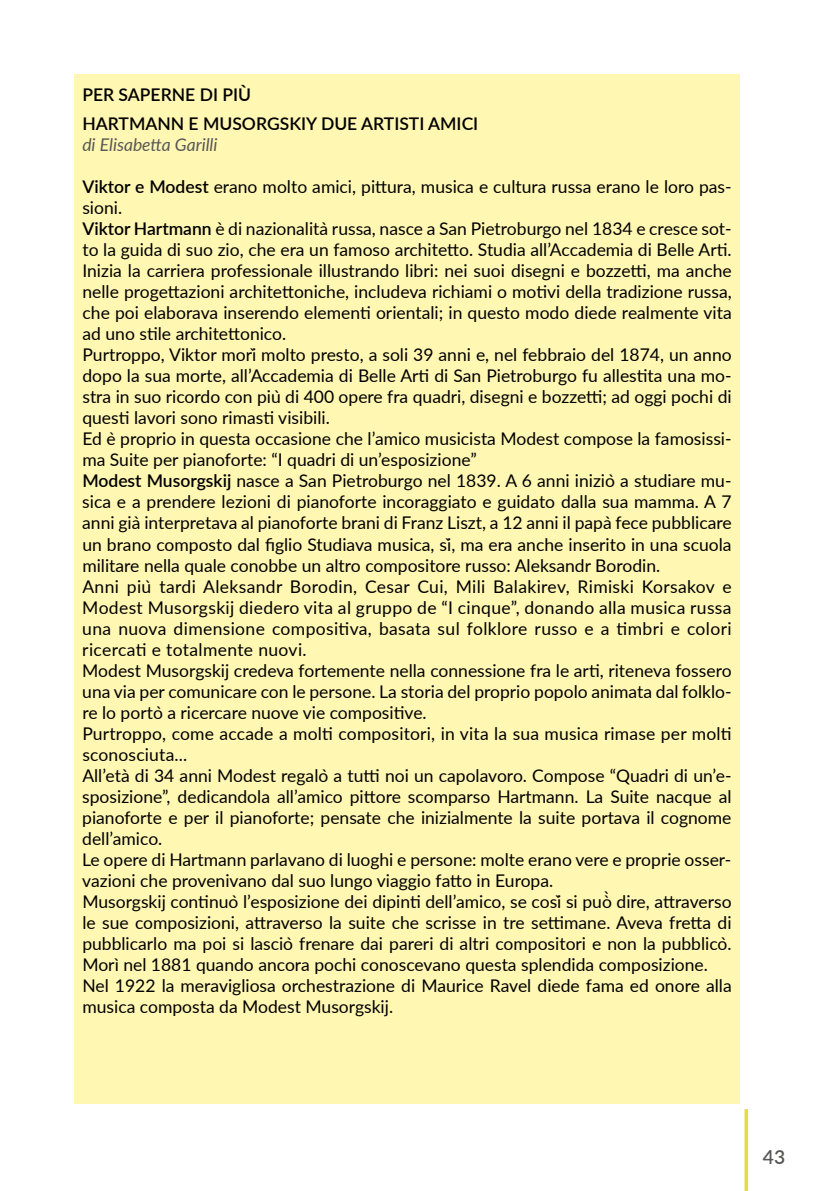
<style>
.page{position:relative;width:819px;height:1191px;background:#fff}
.page>*{position:absolute;margin:0;border:0;box-sizing:border-box;transform-origin:0 0}
.t1{font:600 19.25px "Lato";color:#575756}
.t2{font:17.5px/21px "Lato";color:#000}
.t3{font:600 17.5px/29.4px "Lato";color:#000}
.t4{font:italic 17.5px "Lato";color:#575756}
.s1{font-weight:600}
</style>
<div class="page">
<svg style="left:744px;top:1109px;width:4px;height:82px"></svg>
<div style="left:74px;top:74px;width:665px;height:1030px;background:#fff7b2"></div>
<p class="t3" style="left:82px;top:79px;width:397px">PER SAPERNE DI PIÙ<br>HARTMANN E MUSORGSKIY DUE ARTISTI AMICI</p>
<p class="t4" style="left:82px;top:132px;width:137px">di Elisabetta Garilli</p>
<p class="t2" style="left:82px;top:176px;width:652px"><span class="s1">Viktor e Modest</span> erano molto amici, pittura, musica e cultura russa erano le loro pas&shy;sioni.<br><span class="s1">Viktor Hartmann</span> è di nazionalitàrussa, nasce a San Pietroburgo nel 1834 e cresce sot&shy;to la guida di suo zio, che era un famoso architetto. Studia all’Accademia di Belle Arti.<br>Inizia la carriera professionale illustrando libri: nei suoi disegni e bozzetti, ma anche nelle progettazioni architettoniche, includeva richiami o motivi della tradizione russa, che poi elaborava inserendo elementi orientali; in questo modo diede realmente vita ad uno stile architettonico.<br>Purtroppo, Viktor morìmolto presto, a soli 39 anni e, nel febbraio del 1874, un anno dopo la sua morte, all’Accademia di Belle Arti di San Pietroburgo fu allestita una mo&shy;stra in suo ricordo con piùdi 400 opere fra quadri, disegni e bozzetti; ad oggi pochi di questi lavori sono rimasti visibili.<br>Ed èproprio in questa occasione che l’amico musicista Modest compose la famosissi&shy;ma Suite per pianoforte: “I quadri di un’esposizione”<br><span class="s1">Modest Musorgskij</span> nasce a San Pietroburgo nel 1839. A 6 anni iniziòa studiare mu&shy;sica e a prendere lezioni di pianoforte incoraggiato e guidato dalla sua mamma. A 7 anni giàinterpretava al pianoforte brani di Franz Liszt, a 12 anni il papàfece pubblicare un brano composto dal figlio Studiava musica, sì, ma era anche inserito in una scuola militare nella quale conobbe un altro compositore russo: Aleksandr Borodin.<br>Anni più tardi Aleksandr Borodin, Cesar Cui, Mili Balakirev, Rimiski Korsakov e Modest Musorgskij diedero vita al gruppo de “I cinque”, donando alla musica russa una nuova dimensione compositiva, basata sul folklore russo e a timbri e colori ricercati e totalmente nuovi.<br>Modest Musorgskij credeva fortemente nella connessione fra le arti, riteneva fossero una via per comunicare con le persone. La storia del proprio popolo animata dal folklo&shy;re lo portòa ricercare nuove vie compositive.<br>Purtroppo, come accade a molti compositori, in vita la sua musica rimase per molti sconosciuta...<br>All’età di 34 anni Modest regalòa tutti noi un capolavoro. Compose “Quadri di un’e&shy;sposizione”, dedicandola all’amico pittore scomparso Hartmann. La Suite nacque al pianoforte e per il pianoforte; pensate che inizialmente la suite portava il cognome dell’amico.<br>Le opere di Hartmann parlavano di luoghi e persone: molte erano vere e proprie osser&shy;vazioni che provenivano dal suo lungo viaggio fatto in Europa.<br>Musorgskij continuòl’esposizione dei dipinti dell’amico, se cosìsi può̀dire, attraverso le sue composizioni, attraverso la suite che scrisse in tre settimane. Aveva fretta di pubblicarlo ma poi si lasciòfrenare dai pareri di altri compositori e non la pubblicò.<br>Morì nel 1881 quando ancora pochi conoscevano questa splendida composizione.<br>Nel 1922 la meravigliosa orchestrazione di Maurice Ravel diede fama ed onore alla musica composta da Modest Musorgskij.</p>
<p class="t1" style="left:762px;top:1143px;width:24px">43</p>
</div>
